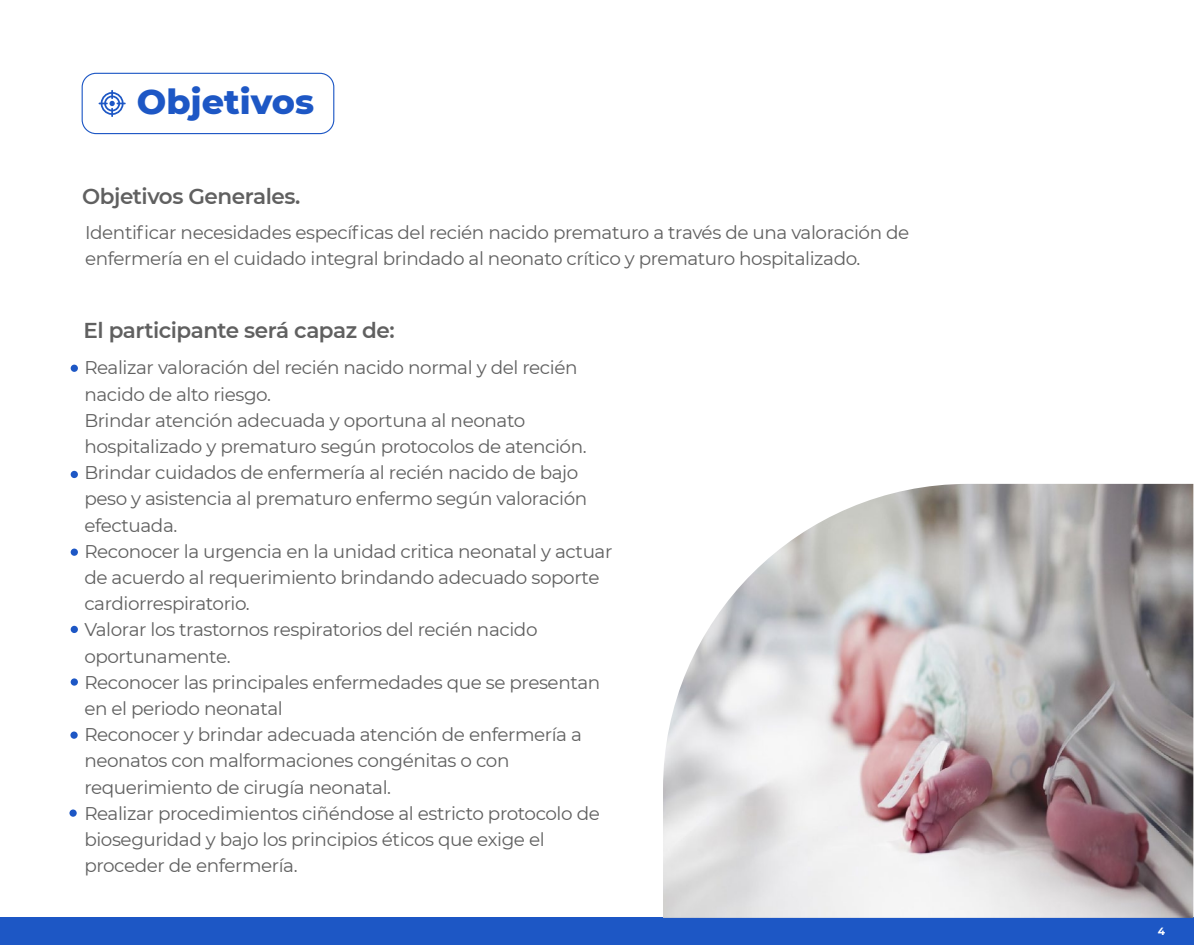
<style>
.page{position:relative;width:1194px;height:945px;background:#fff}
.page>*{position:absolute;margin:0;border:0;box-sizing:border-box;transform-origin:0 0}
.t1{font:800 34.91px "Montserrat";color:#1d57c5}
.t2{font:600 21.53px "Montserrat";letter-spacing:-.02em;color:#606060}
.t3{font:18.38px/26.2px "Montserrat";letter-spacing:-.02em;color:#606060}
.t4{font:700 10.5px "Montserrat";color:#fff}
</style>
<div class="page">
<svg style="left:99px;top:90px;width:27px;height:27px"></svg>
<div style="left:82px;top:73px;width:252px;height:61px;border:1px solid #1d57c5;border-radius:14px"></div>
<div style="left:0;top:918px;width:1193px;height:27px;background:#1d57c5"></div>
<img style="left:662px;top:484px;width:530px;height:434px">
<div style="left:71px;top:365px;width:7px;height:7px;background:#1d57c5;border-radius:50%"></div>
<div style="left:71px;top:471px;width:7px;height:7px;background:#1d57c5;border-radius:50%"></div>
<div style="left:71px;top:549px;width:7px;height:7px;background:#1d57c5;border-radius:50%"></div>
<div style="left:71px;top:626px;width:7px;height:7px;background:#1d57c5;border-radius:50%"></div>
<div style="left:71px;top:678px;width:7px;height:8px;background:#1d57c5;border-radius:50%"></div>
<div style="left:70px;top:732px;width:8px;height:7px;background:#1d57c5;border-radius:50%"></div>
<div style="left:69px;top:809px;width:8px;height:8px;background:#1d57c5;border-radius:50%"></div>
<h1 class="t1" style="left:137px;top:76px;width:179px">Objetivos</h1>
<p class="t2" style="left:82px;top:181px;width:220px">Objetivos Generales.</p>
<p class="t3" style="left:85px;top:219px;width:825px">Identificar necesidades específicas del recién nacido prematuro a través de una valoración de enfermería en el cuidado integral brindado al neonato crítico y prematuro hospitalizado.</p>
<p class="t2" style="left:84px;top:315px;width:312px">El participante será capaz de:</p>
<p class="t3" style="left:84px;top:354px;width:529px">Realizar valoración del recién nacido normal y del recién nacido de alto riesgo.<br>Brindar atención adecuada y oportuna al neonato hospitalizado y prematuro según protocolos de atención.<br>Brindar cuidados de enfermería al recién nacido de bajo peso y asistencia al prematuro enfermo según valoración efectuada.<br>Reconocer la urgencia en la unidad critica neonatal y actuar de acuerdo al requerimiento brindando adecuado soporte cardiorrespiratorio.<br>Valorar los trastornos respiratorios del recién nacido oportunamente.<br>Reconocer las principales enfermedades que se presentan en el periodo neonatal<br>Reconocer y brindar adecuada atención de enfermería a neonatos con malformaciones congénitas o con requerimiento de cirugía neonatal.<br>Realizar procedimientos ciñéndose al estricto protocolo de bioseguridad y bajo los principios éticos que exige el proceder de enfermería.</p>
<p class="t4" style="left:1157px;top:924px;width:9px">4</p>
</div>
